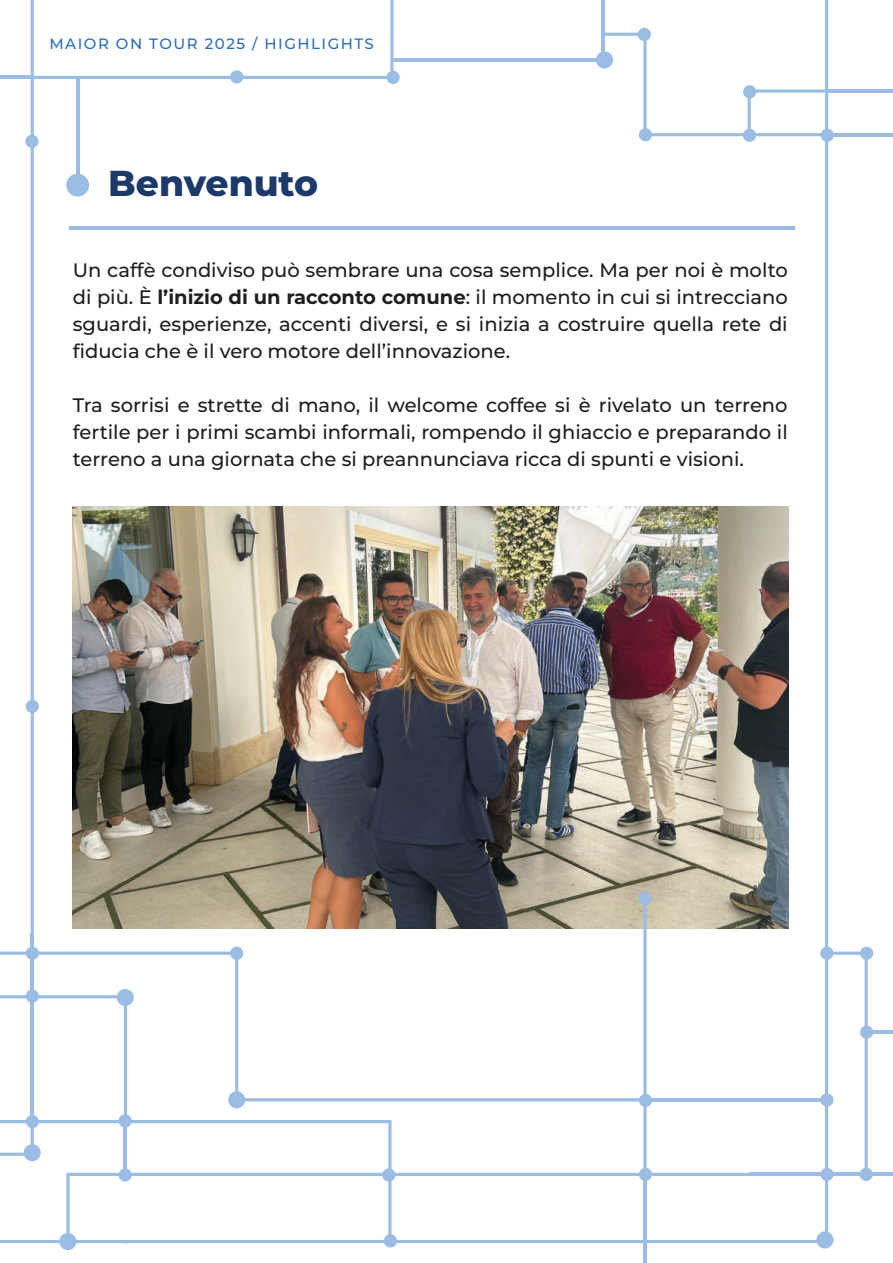
<style>
.page{position:relative;width:893px;height:1263px;background:#fff}
.page>*{position:absolute;margin:0;border:0;box-sizing:border-box;transform-origin:0 0}
.t1{font:800 36px "Montserrat";color:#1c396a}
.t2{font:500 19.5px/27px "Montserrat";color:#1e1e1e;text-align:justify}
.t3{font:500 15px "Montserrat";letter-spacing:.1em;color:#2b6eb5}
.s1{font-weight:700}
</style>
<div class="page">
<hr style="left:868px;top:1031px;width:25px;height:3px;background:#9cbde3">
<hr style="left:643px;top:1176px;width:4px;height:87px;background:#9cbde3">
<hr style="left:868px;top:1173px;width:25px;height:3px;background:#9cbde3">
<hr style="left:828px;top:89px;width:65px;height:4px;background:#9cbde3">
<hr style="left:828px;top:133px;width:65px;height:3px;background:#9cbde3">
<div style="left:816px;top:1231px;width:17px;height:17px;background:#9cbde3;border-radius:50%"></div>
<div style="left:59px;top:1233px;width:17px;height:17px;background:#9cbde3;border-radius:50%"></div>
<div style="left:384px;top:1234px;width:13px;height:13px;background:#9cbde3;border-radius:50%"></div>
<div style="left:860px;top:1168px;width:13px;height:13px;background:#9cbde3;border-radius:50%"></div>
<div style="left:860px;top:1025px;width:13px;height:14px;background:#9cbde3;border-radius:50%"></div>
<div style="left:860px;top:946px;width:13px;height:14px;background:#9cbde3;border-radius:50%"></div>
<img style="left:0;top:0;width:868px;height:1244px">
<div style="left:66px;top:174px;width:23px;height:22px;background:#9cbde3;border-radius:50%"></div>
<hr style="left:76px;top:77px;width:3px;height:109px;background:#9cbde3">
<p class="t3" style="left:49px;top:34px;width:326px">MAIOR ON TOUR 2025 / HIGHLIGHTS</p>
<h1 class="t1" style="left:108px;top:157px;width:211px">Benvenuto</h1>
<p class="t2" style="left:73px;top:255px;width:716px">Un caffè condiviso può sembrare una cosa semplice. Ma per noi è molto di più. È <span class="s1">l’inizio di un racconto comune</span>: il momento in cui si intrecciano sguardi, esperienze, accenti diversi, e si inizia a costruire quella rete di fiducia che è il vero motore dell’innovazione.</p>
<p class="t2" style="left:73px;top:390px;width:716px">Tra sorrisi e strette di mano, il welcome coffee si è rivelato un terreno fertile per i primi scambi informali, rompendo il ghiaccio e preparando il terreno a una giornata che si preannunciava ricca di spunti e visioni.</p>
</div>
